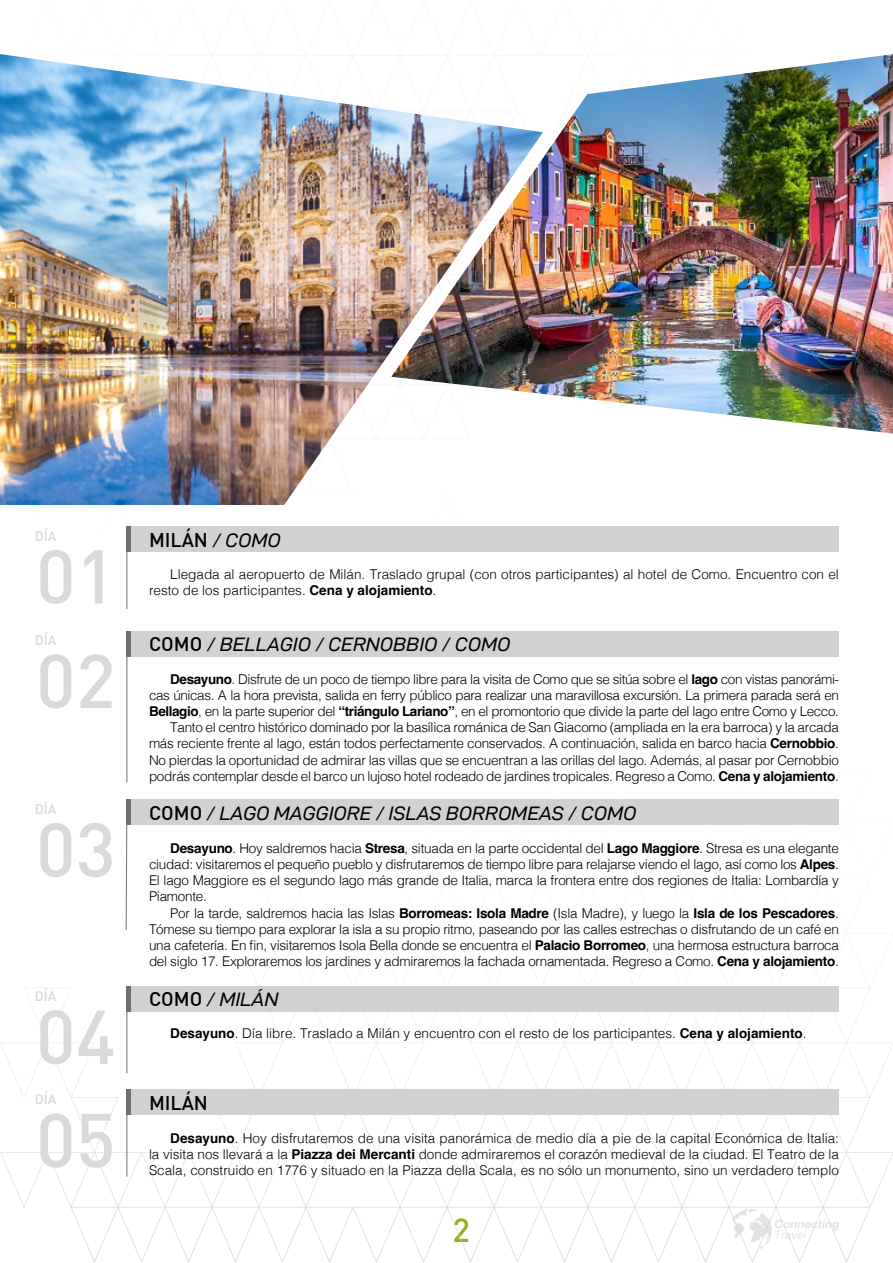
<style>
.page{position:relative;width:893px;height:1263px;background:#fff}
.page>*{position:absolute;margin:0;border:0;box-sizing:border-box;transform-origin:0 0}
.t1{font:500 75px "DIN";color:#dadada}
.t2{font:500 33px "DIN";color:#97ae22}
.t3{font:19.5px "D DIN Exp Italic";color:#000}
.t4{font:500 19.5px "DIN";color:#000}
.t5{font:300 13.5px/16.2px "Helvetica";letter-spacing:-.02em;color:#000;text-align:justify}
.t6{font:300 13.5px/16.2px "Helvetica";color:#000}
.t7{font:500 13.5px "DIN";color:#dadada}
.s1{font-family:"D DIN Exp Italic";font-weight:400}
.s2{font-weight:700}
.s3{font-family:"DIN";font-weight:500}
</style>
<div class="page">
<svg style="left:0;top:715px;width:893px;height:548px"></svg>
<svg style="left:423px;top:715px;width:48px;height:55px"></svg>
<div style="left:127px;top:526px;width:712px;height:26px;background:#d1d1d1"></div>
<div style="left:127px;top:631px;width:712px;height:25px;background:#d1d1d1"></div>
<hr style="left:126px;top:526px;width:4px;height:26px;background:#706f6f">
<hr style="left:127px;top:526px;width:1px;height:83px;background:#706f6f">
<hr style="left:126px;top:631px;width:4px;height:25px;background:#706f6f">
<hr style="left:127px;top:631px;width:1px;height:151px;background:#706f6f">
<div style="left:127px;top:799px;width:712px;height:26px;background:#d1d1d1"></div>
<hr style="left:126px;top:799px;width:4px;height:26px;background:#706f6f">
<svg style="left:126px;top:825px;width:1px;height:105px"></svg>
<div style="left:127px;top:986px;width:712px;height:26px;background:#d1d1d1"></div>
<hr style="left:126px;top:986px;width:4px;height:26px;background:#706f6f">
<hr style="left:127px;top:986px;width:1px;height:87px;background:#706f6f">
<div style="left:127px;top:1090px;width:712px;height:25px;background:#d1d1d1"></div>
<hr style="left:126px;top:1090px;width:4px;height:25px;background:#706f6f">
<hr style="left:127px;top:1090px;width:1px;height:87px;background:#706f6f">
<img style="left:543px;top:54px;width:350px;height:379px">
<img style="left:0;top:54px;width:543px;height:451px">
<p class="t7" style="left:35px;top:527px;width:23px">DÍA</p>
<h1 class="t1" style="left:36px;top:529px;width:81px">01</h1>
<p class="t7" style="left:35px;top:631px;width:23px">DÍA</p>
<h1 class="t1" style="left:36px;top:633px;width:81px">02</h1>
<p class="t7" style="left:35px;top:800px;width:23px">DÍA</p>
<h1 class="t1" style="left:36px;top:802px;width:81px">03</h1>
<p class="t7" style="left:35px;top:987px;width:23px">DÍA</p>
<h1 class="t1" style="left:36px;top:989px;width:81px">04</h1>
<p class="t7" style="left:35px;top:1091px;width:23px">DÍA</p>
<h1 class="t1" style="left:36px;top:1092px;width:81px">05</h1>
<h3 class="t4" style="left:149px;top:527px;width:133px">MILÁN <span class="s1">/ COMO</span></h3>
<p class="t6" style="left:149px;top:565px;width:691px;text-indent:21px">Llegada al aeropuerto de Milán. Traslado grupal (con otros participantes) al hotel de Como. Encuentro con el resto de los participantes. <span class="s2">Cena y alojamiento</span>.</p>
<h3 class="t3" style="left:149px;top:634px;width:363px"><span class="s3">COMO</span> / BELLAGIO / CERNOBBIO / COMO</h3>
<p class="t5" style="left:149px;top:670px;width:692px;text-align:right"><span class="s2">Desayuno</span>. Disfrute de un poco de tiempo libre para la visita de Como que se sitúa sobre el <span class="s2">lago</span> con vistas panorámi&shy;cas únicas. A la hora prevista, salida en ferry público para realizar una maravillosa excursión. La primera parada será en <span class="s2">Bellagio</span>, en la parte superior del <span class="s2">“triángulo Lariano”</span>, en el promontorio que divide la parte del lago entre Como y Lecco.<br>Tanto el centro histórico dominado por la basílica románica de San Giacomo (ampliada en la era barroca) y la arcada más reciente frente al lago, están todos perfectamente conservados. A continuación, salida en barco hacia <span class="s2">Cernobbio</span>.<br>No pierdas la oportunidad de admirar las villas que se encuentran a las orillas del lago. Además, al pasar por Cernobbio podrás contemplar desde el barco un lujoso hotel rodeado de jardines tropicales. Regreso a Como. <span class="s2">Cena y alojamiento</span>.</p>
<h3 class="t3" style="left:149px;top:803px;width:489px"><span class="s3">COMO</span> / LAGO MAGGIORE / ISLAS BORROMEAS / COMO</h3>
<p class="t5" style="left:149px;top:839px;width:691px;text-indent:21px"><span class="s2">Desayuno</span>. Hoy saldremos hacia <span class="s2">Stresa</span>, situada en la parte occidental del <span class="s2">Lago Maggiore</span>. Stresa es una elegante ciudad: visitaremos el pequeño pueblo y disfrutaremos de tiempo libre para relajarse viendo el lago, así como los <span class="s2">Alpes</span>.<br>El lago Maggiore es el segundo lago más grande de Italia, marca la frontera entre dos regiones de Italia: Lombardía y Piamonte.</p>
<p class="t5" style="left:149px;top:904px;width:691px;text-indent:21px">Por la tarde, saldremos hacia las Islas <span class="s2">Borromeas: Isola Madre</span> (Isla Madre), y luego la <span class="s2">Isla de los Pescadores</span>.<br>Tómese su tiempo para explorar la isla a su propio ritmo, paseando por las calles estrechas o disfrutando de un café en una cafetería. En fin, visitaremos Isola Bella donde se encuentra el <span class="s2">Palacio Borromeo</span>, una hermosa estructura barroca del siglo 17. Exploraremos los jardines y admiraremos la fachada ornamentada. Regreso a Como. <span class="s2">Cena y alojamiento</span>.</p>
<h3 class="t3" style="left:149px;top:988px;width:131px"><span class="s3">COMO</span> / MILÁN</h3>
<p class="t6" style="left:170px;top:1024px;width:638px"><span class="s2">Desayuno</span>. Día libre. Traslado a Milán y encuentro con el resto de los participantes. <span class="s2">Cena y alojamiento</span>.</p>
<h3 class="t4" style="left:149px;top:1091px;width:61px">MILÁN</h3>
<p class="t5" style="left:149px;top:1129px;width:691px;text-indent:21px"><span class="s2">Desayuno</span>. Hoy disfrutaremos de una visita panorámica de medio día a pie de la capital Económica de Italia: la visita nos llevará a la <span class="s2">Piazza dei Mercanti</span> donde admiraremos el corazón medieval de la ciudad. El Teatro de la Scala, construido en 1776 y situado en la Piazza della Scala, es no sólo un monumento, sino un verdadero templo</p>
<h2 class="t2" style="left:453px;top:1209px;width:19px">2</h2>
</div>
